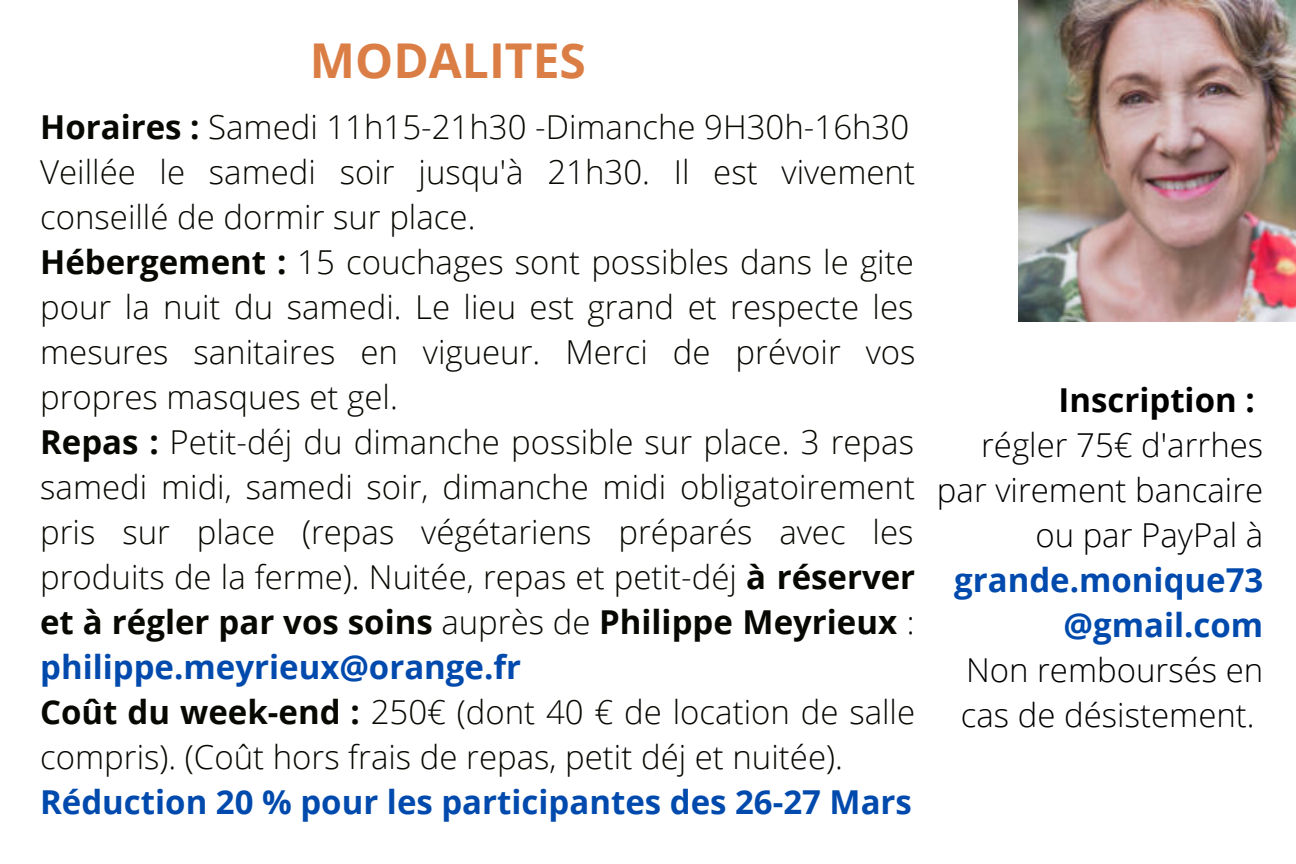
<style>
.page{position:relative;width:1296px;height:864px;background:#fff}
.page>*{position:absolute;margin:0;border:0;box-sizing:border-box;transform-origin:0 0}
.t1{font:700 48px "Open Sans";color:#db7e46}
.t2{font:300 33px/45px "Open Sans";color:#070802}
.t3{font:300 33px/45px "Open Sans";color:#000;text-align:right}
.t4{font:700 33px/45px "Open Sans";color:#004aad;text-align:right}
.t5{font:700 33px "Open Sans";color:#000}
.s1{font-weight:700}
.s2{font-weight:700;color:#004aad}
</style>
<div class="page">
<img style="left:1019px;top:0;width:276px;height:322px">
<h1 class="t1" style="left:310px;top:26px;width:278px">MODALITES</h1>
<p class="t2" style="left:40px;top:104px;width:877px"><span class="s1">Horaires :</span> Samedi 11h15-21h30 -Dimanche 9H30h-16h30<br>Veillée le samedi soir jusqu'à 21h30. Il est vivement conseillé de dormir sur place.<br><span class="s1">Hébergement :</span> 15 couchages sont possibles dans le gite pour la nuit du samedi. Le lieu est grand et respecte les mesures sanitaires en vigueur. Merci de prévoir vos propres masques et gel.<br><span class="s1">Repas :</span> Petit-déj du dimanche possible sur place. 3 repas samedi midi, samedi soir, dimanche midi obligatoirement pris sur place (repas végétariens préparés avec les produits de la ferme). Nuitée, repas et petit-déj <span class="s1">à réserver et à régler par vos soins</span> auprès de <span class="s1">Philippe Meyrieux</span> : <span class="s2">philippe.meyrieux@orange.fr<br></span><span class="s1">Coût du week-end :</span> 250€ (dont 40 € de location de salle compris). (Coût hors frais de repas, petit déj et nuitée).</p>
<p class="t4" style="left:40px;top:779px;width:873px">Réduction 20 % pour les participantes des 26-27 Mars</p>
<p class="t5" style="left:1058px;top:377px;width:198px">Inscription :</p>
<p class="t3" style="left:937px;top:422px;width:328px">régler 75€ d'arrhes par virement bancaire ou par PayPal à</p>
<p class="t4" style="left:954px;top:557px;width:311px">grande.monique73 @gmail.com</p>
<p class="t3" style="left:961px;top:647px;width:304px;text-align:left">Non remboursés en cas de désistement.</p>
</div>
